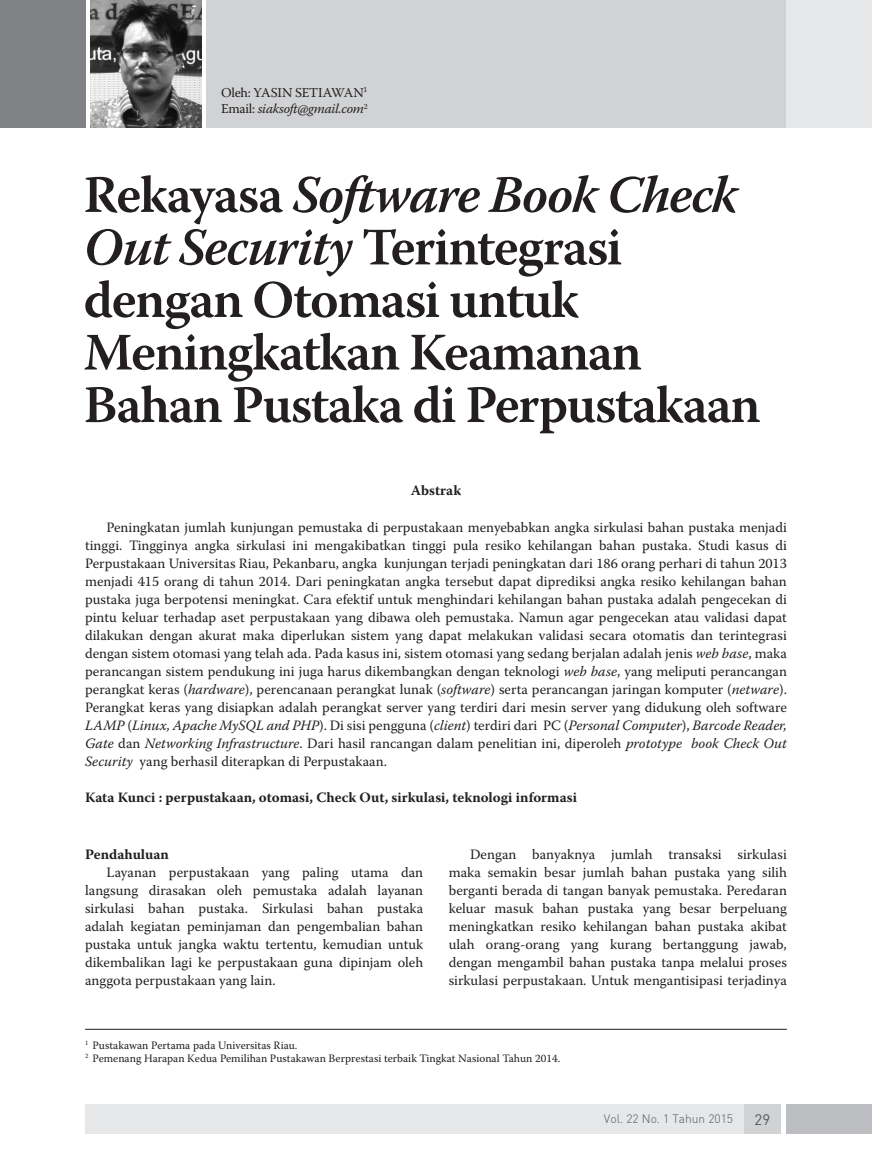
<style>
.page{position:relative;width:872px;height:1170px;background:#fff}
.page>*{position:absolute;margin:0;border:0;box-sizing:border-box;transform-origin:0 0}
.t1{font:600 52.5px/52.5px "Warnock Pro";letter-spacing:-.03em;color:#231f20}
.t2{font:15px "DIN";color:#57585a}
.t3{font:14.25px/18px "Warnock Pro";color:#231f20;text-align:justify}
.t4{font:700 14.25px "Warnock Pro";color:#231f20}
.t5{font:italic 13.5px "Warnock Pro";letter-spacing:-.02em;color:#231f20}
.t6{font:13.5px "Warnock Pro";letter-spacing:-.02em;color:#231f20}
.t7{font:300 12px "DIN";color:#57585a}
.t8{font:11.25px "Warnock Pro";color:#231f20}
.t9{font:7.8px "Warnock Pro";color:#231f20}
.s1{font-style:normal}
.s2{font-style:italic}
</style>
<div class="page">
<div style="left:85px;top:1103px;width:696px;height:30px;background:#e6e7e9"></div>
<div style="left:744px;top:1103px;width:37px;height:30px;background:#d1d2d4"></div>
<div style="left:787px;top:1103px;width:85px;height:30px;background:#bcbdc0"></div>
<div style="left:206px;top:0;width:666px;height:128px;background:#d1d2d4"></div>
<img style="left:90px;top:0;width:111px;height:128px">
<div style="left:0;top:0;width:85px;height:128px;background:#808285"></div>
<hr style="left:85px;top:1028px;width:702px;height:1px;background:#231f20">
<div style="left:787px;top:0;width:85px;height:128px;background:#e6e7e9"></div>
<p class="t6" style="left:221px;top:84px;width:49px">Oleh: Yasin</p>
<p class="t6" style="left:295px;top:84px;width:17px">Setiawan</p>
<p class="t9" style="left:363px;top:85px;width:5px">1</p>
<p class="t5" style="left:221px;top:100px;width:148px"><span class="s1">Email:</span> siaksoft@gmail.com<sup>2</sup></p>
<p class="t1" style="left:84px;top:167px;width:678px">Rekayasa <span class="s2">Software Book Check<br>Out Security</span> Terintegrasi dengan Otomasi untuk<br>Meningkatkan Keamanan<br>Bahan Pustaka di Perpustakaan</p>
<p class="t4" style="left:411px;top:482px;width:52px">Abstrak</p>
<p class="t3" style="left:85px;top:517px;width:703px;text-indent:21px">Peningkatan jumlah kunjungan pemustaka di perpustakaan menyebabkan angka sirkulasi bahan pustaka menjadi tinggi. Tingginya angka sirkulasi ini mengakibatkan tinggi pula resiko kehilangan bahan pustaka. Studi kasus di Perpustakaan Universitas Riau, Pekanbaru, angka kunjungan terjadi peningkatan dari 186 orang perhari di tahun 2013 menjadi 415 orang di tahun 2014. Dari peningkatan angka tersebut dapat diprediksi angka resiko kehilangan bahan pustaka juga berpotensi meningkat. Cara efektif untuk menghindari kehilangan bahan pustaka adalah pengecekan di pintu keluar terhadap aset perpustakaan yang dibawa oleh pemustaka. Namun agar pengecekan atau validasi dapat dilakukan dengan akurat maka diperlukan sistem yang dapat melakukan validasi secara otomatis dan terintegrasi dengan sistem otomasi yang telah ada. Pada kasus ini, sistem otomasi yang sedang berjalan adalah jenis <span class="s2">web base</span>, maka perancangan sistem pendukung ini juga harus dikembangkan dengan teknologi <span class="s2">web base</span>, yang meliputi perancangan perangkat keras (<span class="s2">hardware</span>), perencanaan perangkat lunak (<span class="s2">software</span>) serta perancangan jaringan komputer (<span class="s2">netware</span>).<br>Perangkat keras yang disiapkan adalah perangkat server yang terdiri dari mesin server yang didukung oleh software <span class="s2">LAMP</span> (<span class="s2">Linux, Apache MySQL and PHP</span>). Di sisi pengguna (<span class="s2">client</span>) terdiri dari PC (<span class="s2">Personal Computer</span>), <span class="s2">Barcode Reader, Gate</span> dan <span class="s2">Networking Infrastructure</span>. Dari hasil rancangan dalam penelitian ini, diperoleh <span class="s2">prototype book Check Out Security</span> yang berhasil diterapkan di Perpustakaan.</p>
<p class="t4" style="left:85px;top:788px;width:493px">Kata Kunci : perpustakaan, otomasi, Check Out, sirkulasi, teknologi informasi</p>
<p class="t4" style="left:85px;top:845px;width:85px">Pendahuluan</p>
<p class="t3" style="left:85px;top:862px;width:340px;text-indent:21px">Layanan perpustakaan yang paling utama dan langsung dirasakan oleh pemustaka adalah layanan sirkulasi bahan pustaka. Sirkulasi bahan pustaka adalah kegiatan peminjaman dan pengembalian bahan pustaka untuk jangka waktu tertentu, kemudian untuk dikembalikan lagi ke perpustakaan guna dipinjam oleh anggota perpustakaan yang lain.</p>
<p class="t3" style="left:449px;top:844px;width:340px;text-indent:21px">Dengan banyaknya jumlah transaksi sirkulasi maka semakin besar jumlah bahan pustaka yang silih berganti berada di tangan banyak pemustaka. Peredaran keluar masuk bahan pustaka yang besar berpeluang meningkatkan resiko kehilangan bahan pustaka akibat ulah orang-orang yang kurang bertanggung jawab, dengan mengambil bahan pustaka tanpa melalui proses sirkulasi perpustakaan. Untuk mengantisipasi terjadinya</p>
<p class="t8" style="left:85px;top:1038px;width:214px"><sup>1</sup> Pustakawan Pertama pada Universitas Riau.</p>
<p class="t8" style="left:85px;top:1051px;width:476px"><sup>2</sup> Pemenang Harapan Kedua Pemilihan Pustakawan Berprestasi terbaik Tingkat Nasional Tahun 2014.</p>
<p class="t7" style="left:604px;top:1111px;width:131px">Vol. 22 No. 1 Tahun 2015</p>
<p class="t2" style="left:754px;top:1110px;width:17px">29</p>
</div>
